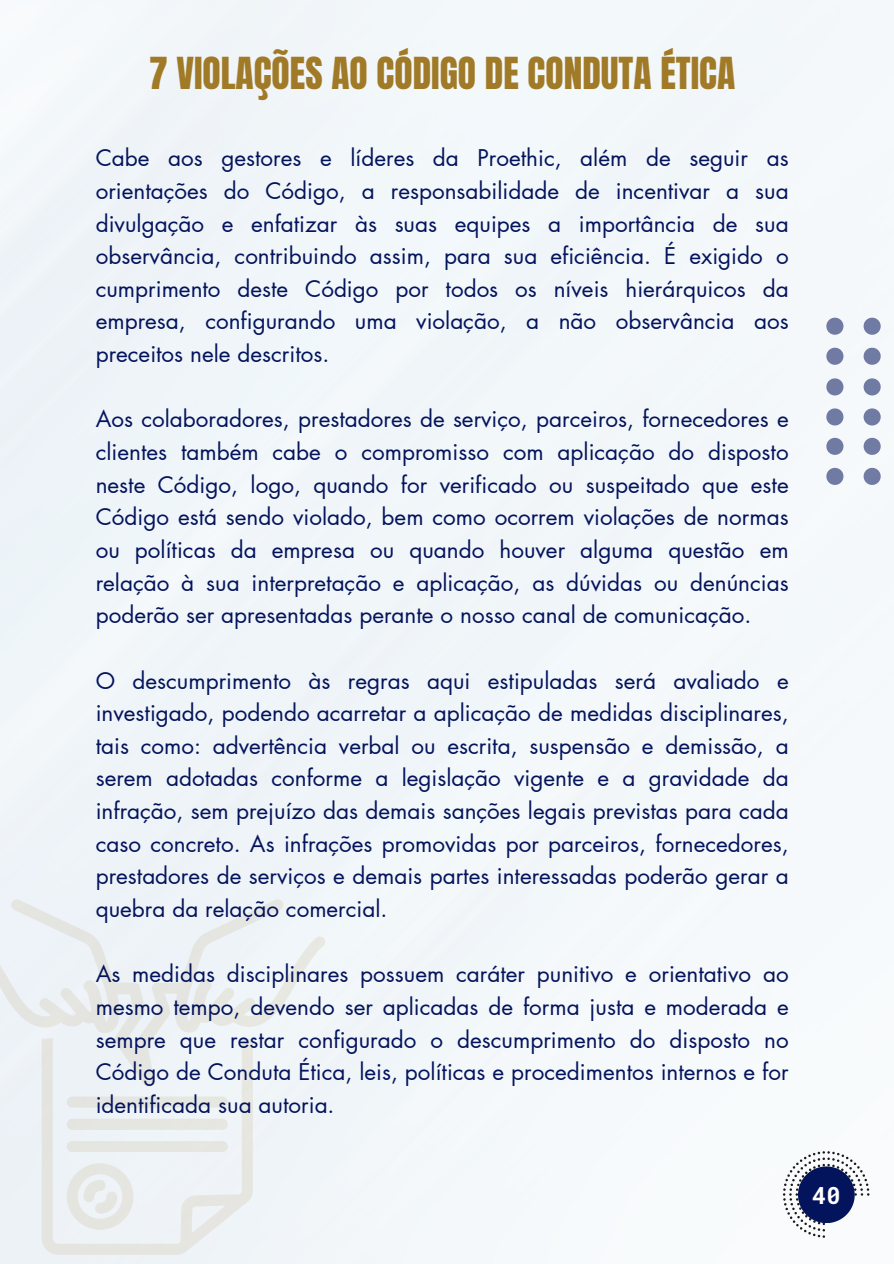
<style>
.page{position:relative;width:894px;height:1264px;background:#fff}
.page>*{position:absolute;margin:0;border:0;box-sizing:border-box;transform-origin:0 0}
.t1{font:37.5px "Anton";color:#a07a27}
.t2{font:700 23.55px "Roboto Mono";color:#fff}
.t3{font:22.5px/32.7px "Futura LT Pro";color:#04145c;text-align:justify}
</style>
<div class="page">
<div style="left:0;top:0;width:893px;height:1263px;background:#f2f7fa"></div>
<svg style="left:0;top:899px;width:325px;height:187px;fill:#edf3f8"></svg>
<svg style="left:42px;top:1037px;width:211px;height:217px;fill:#edf2f7"></svg>
<svg style="left:782px;top:1151px;width:87px;height:86px"></svg>
<svg style="left:826px;top:318px;width:17px;height:17px"></svg>
<svg style="left:863px;top:318px;width:17px;height:17px"></svg>
<svg style="left:826px;top:348px;width:17px;height:17px"></svg>
<svg style="left:863px;top:348px;width:17px;height:17px"></svg>
<svg style="left:826px;top:378px;width:17px;height:17px"></svg>
<svg style="left:863px;top:378px;width:17px;height:17px"></svg>
<svg style="left:826px;top:408px;width:17px;height:17px"></svg>
<svg style="left:863px;top:408px;width:17px;height:17px"></svg>
<svg style="left:826px;top:438px;width:17px;height:17px"></svg>
<svg style="left:863px;top:438px;width:17px;height:17px"></svg>
<svg style="left:826px;top:468px;width:17px;height:17px"></svg>
<svg style="left:863px;top:468px;width:17px;height:17px"></svg>
<p class="t1" style="left:149px;top:46px;width:587px">7 VIOLAÇÕES AO CÓDIGO DE CONDUTA ÉTICA</p>
<h1 class="t3" style="left:96px;top:143px;width:694px">Cabe aos gestores e líderes da Proethic, além de seguir as orientações do Código, a responsabilidade de incentivar a sua divulgação e enfatizar às suas equipes a importância de sua observância, contribuindo assim, para sua eficiência. É exigido o cumprimento deste Código por todos os níveis hierárquicos da empresa, configurando uma violação, a não observância aos preceitos nele descritos.</h1>
<p class="t3" style="left:96px;top:404px;width:694px">Aos colaboradores, prestadores de serviço, parceiros, fornecedores e clientes também cabe o compromisso com aplicação do disposto neste Código, logo, quando for verificado ou suspeitado que este Código está sendo violado, bem como ocorrem violações de normas ou políticas da empresa ou quando houver alguma questão em relação à sua interpretação e aplicação, as dúvidas ou denúncias poderão ser apresentadas perante o nosso canal de comunicação.</p>
<p class="t3" style="left:96px;top:665px;width:694px">O descumprimento às regras aqui estipuladas será avaliado e investigado, podendo acarretar a aplicação de medidas disciplinares, tais como: advertência verbal ou escrita, suspensão e demissão, a serem adotadas conforme a legislação vigente e a gravidade da infração, sem prejuízo das demais sanções legais previstas para cada caso concreto. As infrações promovidas por parceiros, fornecedores, prestadores de serviços e demais partes interessadas poderão gerar a quebra da relação comercial.</p>
<p class="t3" style="left:96px;top:958px;width:694px">As medidas disciplinares possuem caráter punitivo e orientativo ao mesmo tempo, devendo ser aplicadas de forma justa e moderada e sempre que restar configurado o descumprimento do disposto no Código de Conduta Ética, leis, políticas e procedimentos internos e for identificada sua autoria.</p>
<p class="t2" style="left:812px;top:1178px;width:30px">40</p>
</div>
